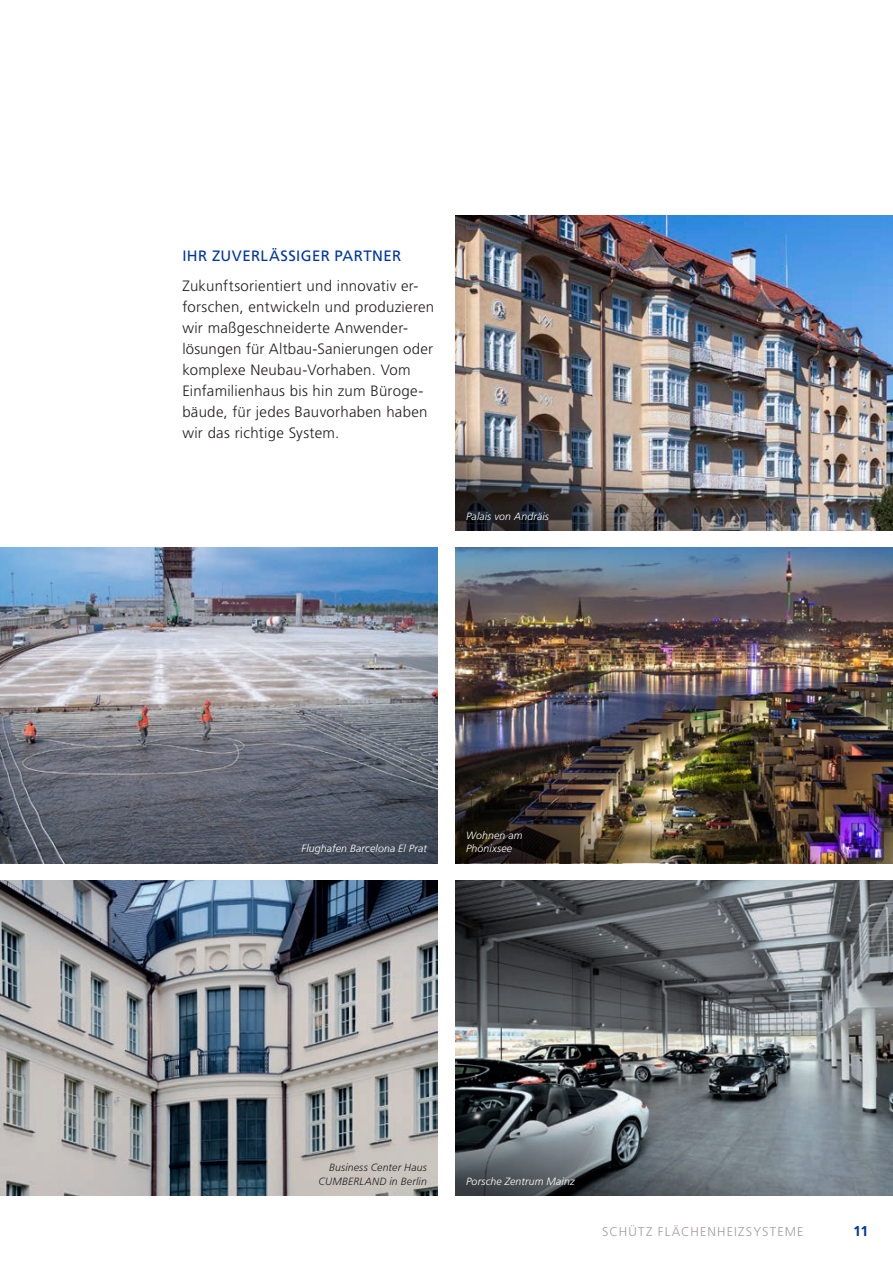
<style>
.page{position:relative;width:893px;height:1263px;background:#fff}
.page>*{position:absolute;margin:0;border:0;box-sizing:border-box;transform-origin:0 0}
.t1{font:300 15px/21px "Frutiger LT Pro";letter-spacing:.015em;color:#231f20}
.t2{font:15px "Frutiger LT Pro";letter-spacing:.025em;color:#0036a0}
.t3{font:700 14.25px "Frutiger LT Pro";color:#0036a0}
.t4{font:300 12.75px "Frutiger LT Pro";letter-spacing:.09em;color:#a39d9b}
.t5{font:italic 300 10.5px/13.5px "Frutiger";letter-spacing:.015em;color:#fff}
.t6{font:italic 300 10.5px/13.5px "Frutiger";letter-spacing:.02em;color:#231f20;text-align:right}
</style>
<div class="page">
<img style="left:455px;top:548px;width:438px;height:147px">
<img style="left:455px;top:695px;width:438px;height:168px">
<img style="left:0;top:548px;width:437px;height:315px">
<img style="left:0;top:880px;width:437px;height:315px">
<img style="left:455px;top:880px;width:438px;height:147px">
<img style="left:455px;top:216px;width:438px;height:147px">
<svg style="left:455px;top:1027px;width:438px;height:168px;background:#70777b"></svg>
<img style="left:455px;top:363px;width:438px;height:168px">
<p class="t2" style="left:182px;top:247px;width:220px">IHR ZUVERLÄSSIGER PARTNER</p>
<p class="t1" style="left:182px;top:275px;width:253px">Zukunftsorientiert und innovativ er&shy;forschen, entwickeln und produzieren wir maßgeschneiderte Anwender&shy;lösungen für Altbau-Sanierungen oder komplexe Neubau-Vorhaben. Vom Einfamilienhaus bis hin zum Büroge&shy;bäude, für jedes Bauvorhaben haben wir das richtige System.</p>
<p class="t5" style="left:466px;top:510px;width:84px">Palais von Andräis</p>
<p class="t5" style="left:302px;top:842px;width:127px">Flughafen Barcelona El Prat</p>
<p class="t5" style="left:466px;top:829px;width:58px">Wohnen am<br>Phönixsee</p>
<p class="t6" style="left:318px;top:1161px;width:110px">Business Center Haus<br>CUMBERLAND in Berlin</p>
<p class="t5" style="left:466px;top:1174px;width:110px">Porsche Zentrum Mainz</p>
<p class="t4" style="left:602px;top:1224px;width:203px">SCHÜTZ FLÄCHENHEIZSYSTEME</p>
<p class="t3" style="left:853px;top:1222px;width:17px">11</p>
</div>
